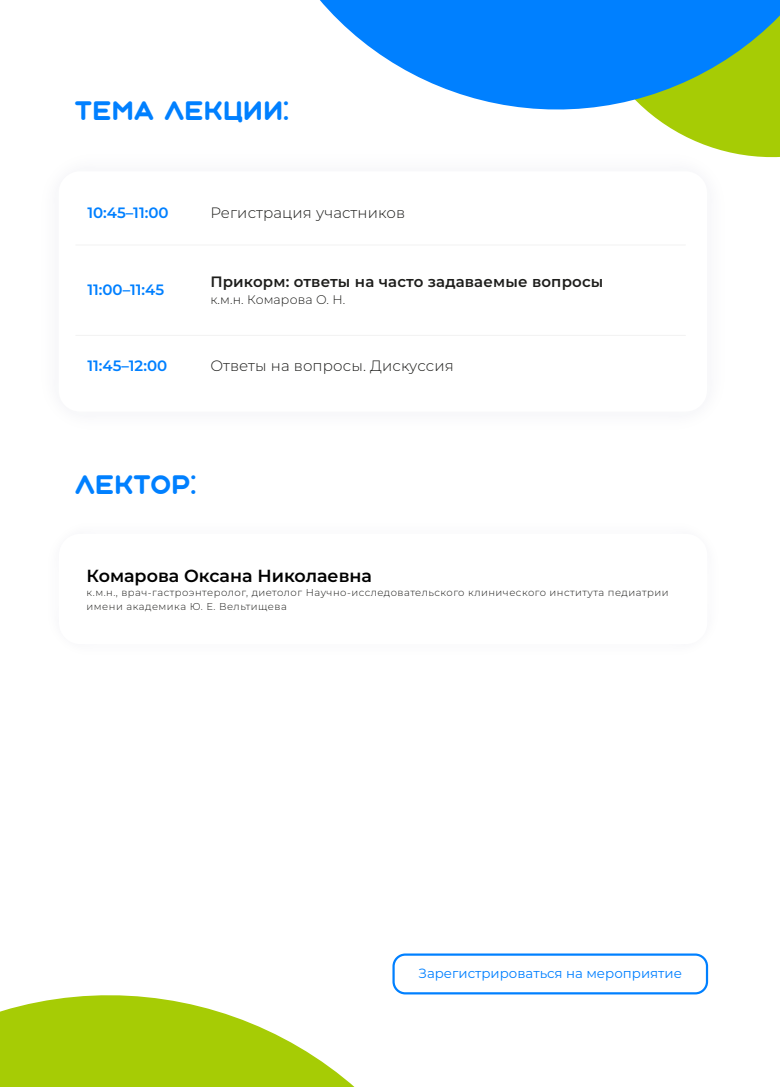
<style>
.page{position:relative;width:780px;height:1088px;background:#fff}
.page>*{position:absolute;margin:0;border:0;box-sizing:border-box;transform-origin:0 0}
.t1{font:25px "Aqum";color:#0080ff}
.t2{font:600 17.5px "Montserrat";color:#000}
.t3{font:300 15px "Montserrat";letter-spacing:.01em;color:#1d1d1b}
.t4{font:600 15px "Montserrat";letter-spacing:.01em;color:#1d1d1b}
.t5{font:600 15px "Montserrat";color:#0080ff}
.t6{font:13.38px "Montserrat";color:#0080ff}
.t7{font:300 12.5px "Montserrat";letter-spacing:.01em;color:#1d1d1b}
.t8{font:300 10px/13.8px "Montserrat";letter-spacing:.05em;color:#1d1d1b}
</style>
<div class="page">
<div style="left:392px;top:953px;width:316px;height:41px;border:2px solid #0080ff;border-radius:12px"></div>
<svg style="left:0;top:953px;width:483px;height:134px"></svg>
<svg style="left:320px;top:0;width:460px;height:153px;fill:#0080ff"></svg>
<img style="left:320px;top:126px;width:432px;height:30px">
<hr style="left:75px;top:245px;width:610px;height:1px;background:#f2f2f2">
<hr style="left:75px;top:335px;width:610px;height:1px;background:#f2f2f2">
<h1 class="t1" style="left:75px;top:96px;width:216px">Тема лекции:</h1>
<h3 class="t5" style="left:87px;top:203px;width:83px">10:45–11:00</h3>
<h3 class="t3" style="left:210px;top:203px;width:196px">Регистрация участников</h3>
<h3 class="t5" style="left:87px;top:280px;width:78px">11:00–11:45</h3>
<h3 class="t4" style="left:210px;top:271px;width:394px">Прикорм: ответы на часто задаваемые вопросы</h3>
<p class="t7" style="left:210px;top:291px;width:137px">к.м.н. Комарова О. Н.</p>
<h3 class="t5" style="left:87px;top:356px;width:81px">11:45–12:00</h3>
<h3 class="t3" style="left:210px;top:356px;width:245px">Ответы на вопросы. Дискуссия</h3>
<h1 class="t1" style="left:75px;top:469px;width:123px">Лектор:</h1>
<h2 class="t2" style="left:87px;top:564px;width:287px">Комарова Оксана Николаевна</h2>
<p class="t8" style="left:87px;top:585px;width:583px">к.м.н., врач-гастроэнтеролог, диетолог Научно-исследовательского клинического института педиатрии имени академика Ю. Е. Вельтищева</p>
<h3 class="t6" style="left:418px;top:964px;width:265px">Зарегистрироваться на мероприятие</h3>
</div>
